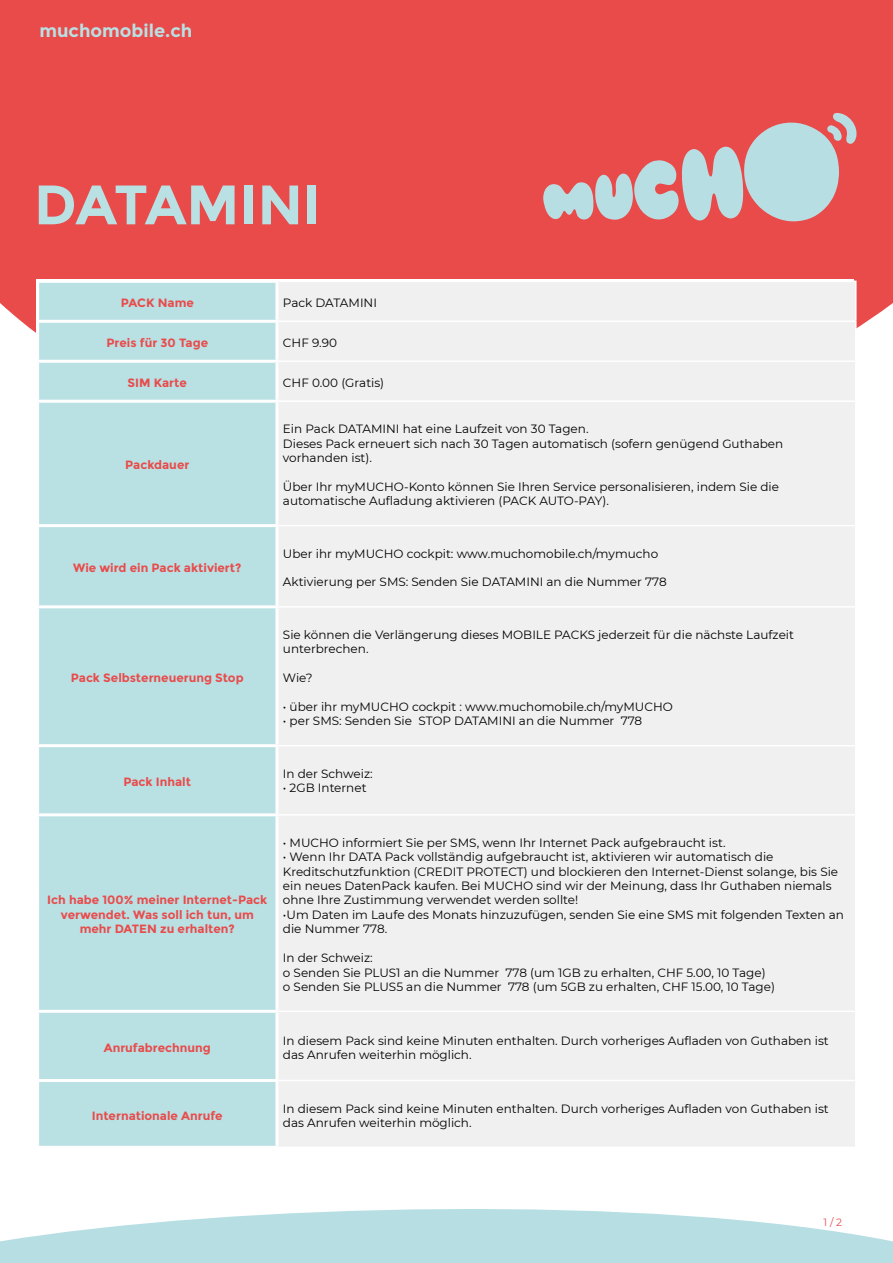
<style>
.page{position:relative;width:893px;height:1263px;background:#fff}
.page>*{position:absolute;margin:0;border:0;box-sizing:border-box;transform-origin:0 0}
.t1{font:700 55.5px "Montserrat";color:#b9e0e3}
.t2{font:700 18px "Montserrat";color:#b9e0e3}
.t3{font:12px/14.4px "Montserrat";color:#000}
.t4{font:700 12px/14.4px "Montserrat";color:#e94b4b;text-align:center}
.t5{font:10.5px "Montserrat";color:#e94b4b}
</style>
<div class="page">
<div style="left:0;top:0;width:893px;height:333px;background:#e94b4b"></div>
<div style="left:36px;top:280px;width:818px;height:929px;background:#fff"></div>
<div style="left:39px;top:283px;width:236px;height:322px;background:#b9e0e3"></div>
<div style="left:279px;top:282px;width:576px;height:864px;background:#f0f0f0"></div>
<div style="left:39px;top:608px;width:236px;height:538px;background:#b9e0e3"></div>
<hr style="left:36px;top:320px;width:242px;height:3px;background:#fff">
<hr style="left:36px;top:360px;width:242px;height:3px;background:#fff">
<hr style="left:36px;top:400px;width:242px;height:3px;background:#fff">
<hr style="left:36px;top:524px;width:242px;height:3px;background:#fff">
<hr style="left:36px;top:744px;width:242px;height:3px;background:#fff">
<hr style="left:36px;top:813px;width:242px;height:3px;background:#fff">
<hr style="left:36px;top:1010px;width:242px;height:3px;background:#fff">
<hr style="left:36px;top:1079px;width:242px;height:3px;background:#fff">
<hr style="left:278px;top:281px;width:578px;height:1px;background:#fff">
<hr style="left:855px;top:282px;width:1px;height:38px;background:#fff">
<hr style="left:278px;top:320px;width:578px;height:2px;background:#fff">
<hr style="left:855px;top:322px;width:1px;height:38px;background:#fff">
<hr style="left:278px;top:360px;width:578px;height:2px;background:#fff">
<hr style="left:278px;top:400px;width:578px;height:2px;background:#fff">
<hr style="left:278px;top:525px;width:578px;height:1px;background:#fff">
<hr style="left:278px;top:606px;width:578px;height:2px;background:#fff">
<hr style="left:278px;top:745px;width:578px;height:1px;background:#fff">
<hr style="left:278px;top:814px;width:578px;height:2px;background:#fff">
<hr style="left:278px;top:1010px;width:578px;height:2px;background:#fff">
<hr style="left:278px;top:1080px;width:578px;height:1px;background:#fff">
<svg style="left:543px;top:112px;width:314px;height:109px;background:#d18f91"></svg>
<svg style="left:0;top:1209px;width:893px;height:54px;fill:#b7dfe3"></svg>
<h2 class="t2" style="left:39px;top:20px;width:155px">muchomobile.ch</h2>
<h1 class="t1" style="left:34px;top:172px;width:289px">DATAMINI</h1>
<p class="t4" style="left:121px;top:296px;width:75px">PACK Name</p>
<p class="t3" style="left:283px;top:295px;width:96px">Pack DATAMINI</p>
<p class="t4" style="left:106px;top:336px;width:103px">Preis für 30 Tage</p>
<p class="t3" style="left:283px;top:335px;width:56px">CHF 9.90</p>
<p class="t4" style="left:128px;top:376px;width:61px">SIM Karte</p>
<p class="t3" style="left:283px;top:375px;width:103px">CHF 0.00 (Gratis)</p>
<p class="t4" style="left:125px;top:458px;width:66px">Packdauer</p>
<p class="t4" style="left:73px;top:561px;width:170px">Wie wird ein Pack aktiviert?</p>
<p class="t4" style="left:71px;top:671px;width:174px">Pack Selbsterneuerung Stop</p>
<p class="t4" style="left:124px;top:775px;width:69px">Pack Inhalt</p>
<p class="t3" style="left:283px;top:421px;width:502px">Ein Pack DATAMINI hat eine Laufzeit von 30 Tagen.<br>Dieses Pack erneuert sich nach 30 Tagen automatisch (sofern genügend Guthaben vorhanden ist).</p>
<p class="t3" style="left:283px;top:479px;width:498px">Über Ihr myMUCHO-Konto können Sie Ihren Service personalisieren, indem Sie die automatische Aufladung aktivieren (PACK AUTO-PAY).</p>
<p class="t3" style="left:283px;top:546px;width:377px">Uber ihr myMUCHO cockpit: www.muchomobile.ch/mymucho</p>
<p class="t3" style="left:283px;top:575px;width:385px">Aktivierung per SMS: Senden Sie DATAMINI an die Nummer 778</p>
<p class="t3" style="left:283px;top:627px;width:513px">Sie können die Verlängerung dieses MOBILE PACKS jederzeit für die nächste Laufzeit unterbrechen.</p>
<p class="t3" style="left:283px;top:670px;width:31px">Wie?</p>
<p class="t3" style="left:283px;top:699px;width:391px">• über ihr myMUCHO cockpit : www.muchomobile.ch/myMUCHO</p>
<p class="t3" style="left:283px;top:713px;width:361px">• per SMS: Senden Sie STOP DATAMINI an die Nummer 778</p>
<p class="t3" style="left:283px;top:766px;width:91px">In der Schweiz:</p>
<p class="t3" style="left:283px;top:780px;width:85px">• 2GB Internet</p>
<p class="t4" style="left:47px;top:893px;width:221px">Ich habe 100% meiner Internet-Pack verwendet. Was soll ich tun, um mehr DATEN zu erhalten?</p>
<p class="t3" style="left:283px;top:835px;width:444px">• MUCHO informiert Sie per SMS, wenn Ihr Internet Pack aufgebraucht ist.</p>
<p class="t3" style="left:283px;top:849px;width:557px">• Wenn Ihr DATA Pack vollständig aufgebraucht ist, aktivieren wir automatisch die Kreditschutzfunktion (CREDIT PROTECT) und blockieren den Internet-Dienst solange, bis Sie ein neues DatenPack kaufen. Bei MUCHO sind wir der Meinung, dass Ihr Guthaben niemals ohne Ihre Zustimmung verwendet werden sollte!</p>
<p class="t3" style="left:283px;top:907px;width:562px">•Um Daten im Laufe des Monats hinzuzufügen, senden Sie eine SMS mit folgenden Texten an die Nummer 778.</p>
<p class="t3" style="left:283px;top:950px;width:494px">In der Schweiz:<br>o Senden Sie PLUS1 an die Nummer 778 (um 1GB zu erhalten, CHF 5.00, 10 Tage) o Senden Sie PLUS5 an die Nummer 778 (um 5GB zu erhalten, CHF 15.00, 10 Tage)</p>
<p class="t4" style="left:104px;top:1040px;width:109px">Anrufabrechnung</p>
<p class="t3" style="left:283px;top:1032px;width:547px">In diesem Pack sind keine Minuten enthalten. Durch vorheriges Aufladen von Guthaben ist das Anrufen weiterhin möglich.</p>
<p class="t4" style="left:92px;top:1108px;width:132px">Internationale Anrufe</p>
<p class="t3" style="left:283px;top:1100px;width:547px">In diesem Pack sind keine Minuten enthalten. Durch vorheriges Aufladen von Guthaben ist das Anrufen weiterhin möglich.</p>
<p class="t5" style="left:824px;top:1215px;width:20px">1 /2</p>
</div>
